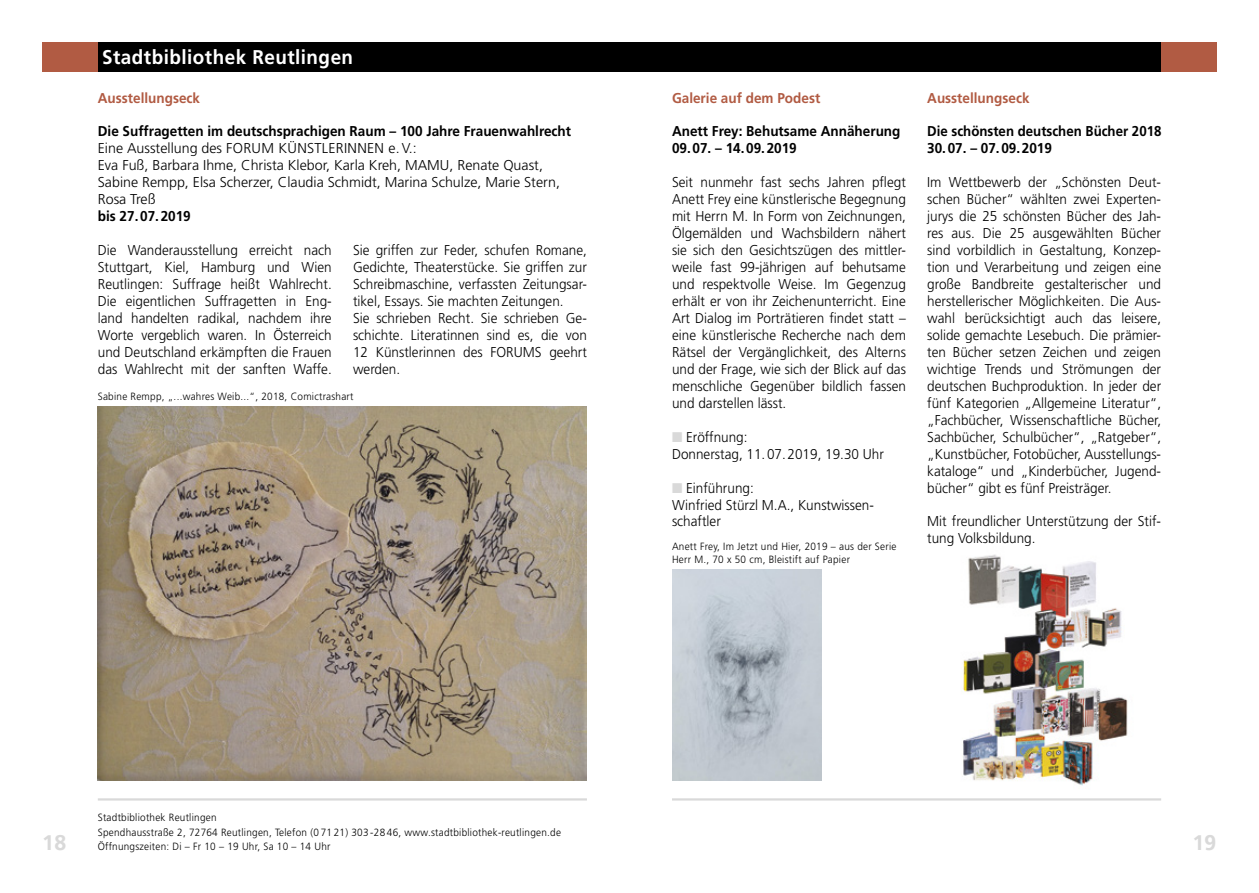
<style>
.page{position:relative;width:1259px;height:893px;background:#fff}
.page>*{position:absolute;margin:0;border:0;box-sizing:border-box;transform-origin:0 0}
.t1{font:700 21px "Frutiger BSK";color:#d9d9d9}
.Kopfzeile_links{font:700 19.8px "Frutiger";letter-spacing:.025em;color:#fff;scale:.95 1}
.Fließtext_Blocksatz{font:300 14.25px/17px "Frutiger";color:#000;text-align:justify;scale:.95 1}
.Fließtext_halbfett{font:700 14.25px "Frutiger";color:#000;scale:.95 1}
.Fließtext_Blocksatz-2{font:300 14.25px/17px "Frutiger";color:#000}
.Fließtext_links{font:300 14.25px/17px "Frutiger";color:#000;scale:.95 1}
.Fließtext_halbfett_R{font:700 14.25px "Frutiger";color:#b15b43;scale:.95 1}
.Fließtext_Blocksatz-3{font:300 14.25px "Frutiger";letter-spacing:.02em;color:#000}
.Fließtext_halbfett-2{font:700 14.25px "Frutiger";color:#000;scale:.93 1}
.Veranstaltung_Öffnun{font:300 10.5px "Frutiger";letter-spacing:.025em;color:#000;scale:.95 1}
.Bildunterschriften{font:300 10.5px/12.8px "Frutiger";letter-spacing:.025em;color:#000;scale:.95 1}
.s1{color:#d9d9d9}
</style>
<div class="page">
<hr style="left:98px;top:798px;width:489px;height:2px;background:#d9d9d9">
<hr style="left:672px;top:798px;width:489px;height:2px;background:#d9d9d9">
<div style="left:98px;top:43px;width:531px;height:29px;background:#000"></div>
<div style="left:629px;top:43px;width:532px;height:29px;background:#000"></div>
<div style="left:43px;top:43px;width:55px;height:29px;background:#b15b43"></div>
<div style="left:1161px;top:43px;width:55px;height:29px;background:#b15b43"></div>
<img style="left:98px;top:406px;width:489px;height:375px">
<img style="left:672px;top:570px;width:149px;height:211px">
<img style="left:961px;top:554px;width:167px;height:232px">
<p class="Kopfzeile_links" style="left:102px;top:45px;width:266px">Stadtbibliothek Reutlingen</p>
<p class="Fließtext_halbfett_R" style="left:98px;top:89px;width:109px">Ausstellungseck</p>
<p class="Fließtext_halbfett" style="left:98px;top:123px;width:500px">Die Suffragetten im deutschsprachigen Raum – 100 Jahre Frauenwahlrecht</p>
<p class="Fließtext_Blocksatz-3" style="left:98px;top:140px;width:321px">Eine Ausstellung des FORUM KÜNSTLERINNEN e.V.:</p>
<p class="Fließtext_Blocksatz-2" style="left:98px;top:157px;width:464px">Eva Fuß, Barbara Ihme, Christa Klebor, Karla Kreh, MAMU, Renate Quast,<br>Sabine Rempp, Elsa Scherzer, Claudia Schmidt, Marina Schulze, Marie Stern,<br>Rosa Treß</p>
<p class="Fließtext_halbfett" style="left:98px;top:208px;width:99px">bis 27.07.2019</p>
<p class="Fließtext_Blocksatz" style="left:98px;top:242px;width:248px">Die Wanderausstellung erreicht nach Stuttgart, Kiel, Hamburg und Wien Reutlingen: Suffrage heißt Wahlrecht.<br>Die eigentlichen Suffragetten in Eng&shy;land handelten radikal, nachdem ihre Worte vergeblich waren. In Österreich und Deutschland erkämpften die Frauen das Wahlrecht mit der sanften Waffe.</p>
<p class="Fließtext_Blocksatz" style="left:353px;top:242px;width:248px">Sie griffen zur Feder, schufen Romane, Gedichte, Theaterstücke. Sie griffen zur Schreibmaschine, verfassten Zeitungsar&shy;tikel, Essays. Sie machten Zeitungen.</p>
<p class="Fließtext_Blocksatz" style="left:353px;top:310px;width:248px">Sie schrieben Recht. Sie schrieben Ge&shy;schichte. Literatinnen sind es, die von 12 Künstlerinnen des FORUMS geehrt werden.</p>
<p class="Bildunterschriften" style="left:98px;top:390px;width:271px">Sabine Rempp, „...wahres Weib...“, 2018, Comictrashart</p>
<p class="Fließtext_halbfett_R" style="left:672px;top:89px;width:158px">Galerie auf dem Podest</p>
<p class="Fließtext_halbfett" style="left:672px;top:123px;width:242px">Anett Frey: Behutsame Annäherung</p>
<p class="Fließtext_halbfett" style="left:672px;top:140px;width:133px">09.07. – 14.09.2019</p>
<p class="Fließtext_Blocksatz" style="left:672px;top:174px;width:248px">Seit nunmehr fast sechs Jahren pflegt Anett Frey eine künstlerische Begegnung mit Herrn M. In Form von Zeichnungen, Ölgemälden und Wachsbildern nähert sie sich den Gesichtszügen des mittler&shy;weile fast 99-jährigen auf behutsame und respektvolle Weise. Im Gegenzug erhält er von ihr Zeichenunterricht. Eine Art Dialog im Porträtieren findet statt – eine künstlerische Recherche nach dem Rätsel der Vergänglichkeit, des Alterns und der Frage, wie sich der Blick auf das menschliche Gegenüber bildlich fassen und darstellen lässt.</p>
<p class="Fließtext_Blocksatz" style="left:672px;top:428px;width:81px"><span class="s1">■</span> Eröffnung:</p>
<p class="Fließtext_links" style="left:672px;top:445px;width:224px">Donnerstag, 11.07.2019, 19.30 Uhr</p>
<p class="Fließtext_links" style="left:672px;top:479px;width:88px"><span class="s1">■</span> Einführung:</p>
<p class="Fließtext_links" style="left:672px;top:496px;width:214px">Winfried Stürzl M.A., Kunstwissen&shy;schaftler</p>
<p class="Bildunterschriften" style="left:672px;top:540px;width:238px">Anett Frey, Im Jetzt und Hier, 2019 – aus der Serie<br>Herr M., 70 x 50 cm, Bleistift auf Papier</p>
<p class="Fließtext_halbfett_R" style="left:927px;top:89px;width:109px">Ausstellungseck</p>
<p class="Fließtext_halbfett-2" style="left:927px;top:123px;width:253px">Die schönsten deutschen Bücher 2018</p>
<p class="Fließtext_halbfett" style="left:927px;top:140px;width:133px">30.07. – 07.09.2019</p>
<p class="Fließtext_Blocksatz" style="left:927px;top:174px;width:248px">Im Wettbewerb der „Schönsten Deut&shy;schen Bücher“ wählten zwei Experten&shy;jurys die 25 schönsten Bücher des Jah&shy;res aus. Die 25 ausgewählten Bücher sind vorbildlich in Gestaltung, Konzep&shy;tion und Verarbeitung und zeigen eine große Bandbreite gestalterischer und herstellerischer Möglichkeiten. Die Aus&shy;wahl berücksichtigt auch das leisere, solide gemachte Lesebuch. Die prämier&shy;ten Bücher setzen Zeichen und zeigen wichtige Trends und Strömungen der deutschen Buchproduktion. In jeder der fünf Kategorien „Allgemeine Literatur“, „Fachbücher, Wissenschaftliche Bücher, Sachbücher, Schulbücher“, „Ratgeber“, „Kunstbücher, Fotobücher, Ausstellungs&shy;kataloge“ und „Kinderbücher, Jugend&shy;bücher“ gibt es fünf Preisträger.</p>
<p class="Fließtext_Blocksatz" style="left:927px;top:513px;width:248px">Mit freundlicher Unterstützung der Stif&shy;tung Volksbildung.</p>
<p class="Veranstaltung_Öffnun" style="left:98px;top:811px;width:127px">Stadtbibliothek Reutlingen</p>
<p class="Veranstaltung_Öffnun" style="left:98px;top:826px;width:489px">Spendhausstraße 2, 72764 Reutlingen, Telefon (0 71 21) 303 -28 46, www.stadtbibliothek-reutlingen.de</p>
<p class="Veranstaltung_Öffnun" style="left:98px;top:841px;width:246px">Öffnungszeiten: Di – Fr 10 – 19 Uhr, Sa 10 – 14 Uhr</p>
<h1 class="t1" style="left:43px;top:830px;width:25px">18</h1>
<h1 class="t1" style="left:1192px;top:830px;width:25px">19</h1>
</div>
